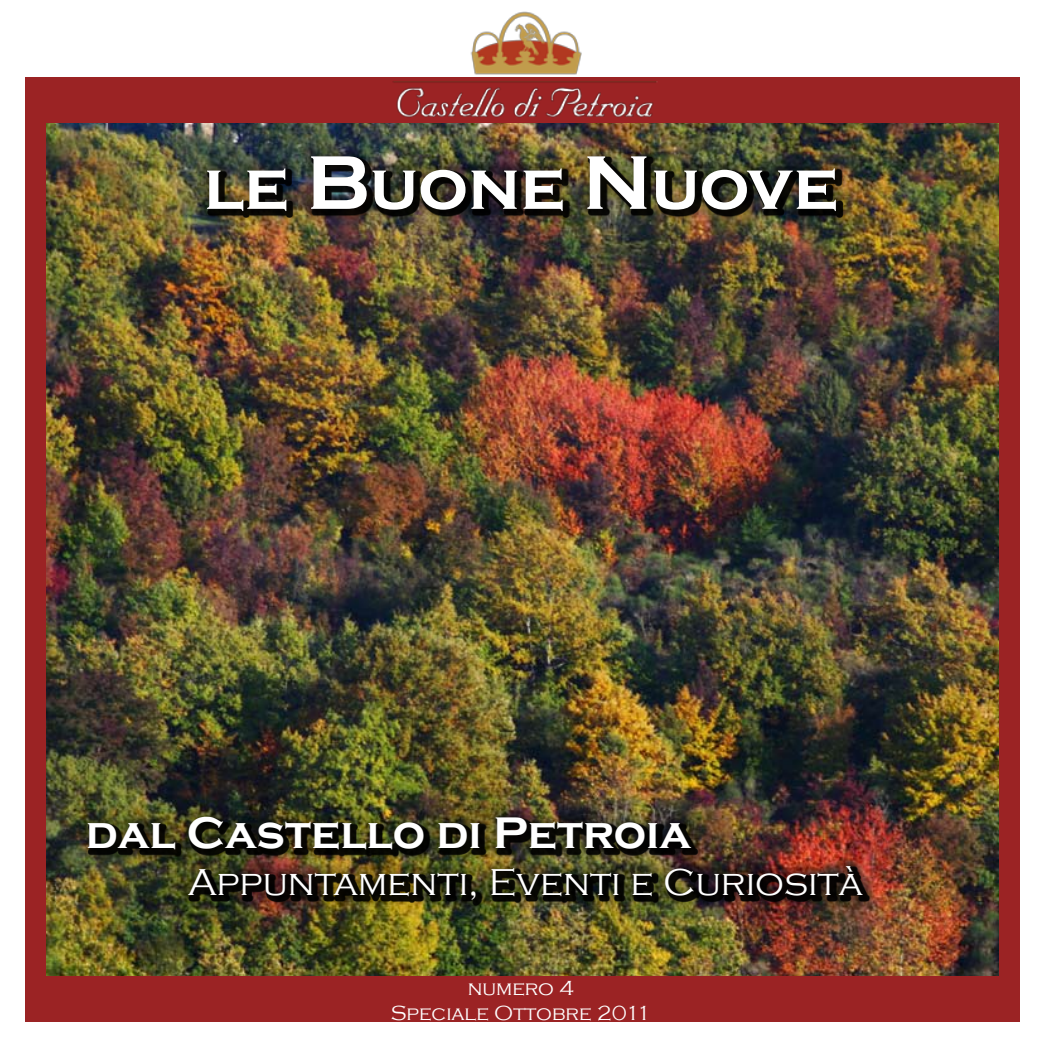
<style>
.page{position:relative;width:1042px;height:1042px;background:#fff}
.page>*{position:absolute;margin:0;border:0;box-sizing:border-box;transform-origin:0 0}
.t1{font:700 70px "Copperplate Gothic";color:#fff}
.t2{font:700 45.5px "Copperplate Gothic";color:#fff}
.t3{font:300 38.5px "Copperplate Gothic";color:#fff}
.t4{font:300 21px/25.2px "Copperplate Gothic";color:#fff;text-align:center}
.s1{font-size:78.75px}
</style>
<div class="page">
<img style="left:45px;top:122px;width:954px;height:854px">
<div style="left:25px;top:976px;width:994px;height:45px;background:#9b2324"></div>
<div style="left:25px;top:113px;width:20px;height:908px;background:#9b2324"></div>
<div style="left:999px;top:113px;width:20px;height:908px;background:#9b2324"></div>
<div style="left:25px;top:77px;width:994px;height:45px;background:#9b2324"></div>
<div style="left:88px;top:817px;width:931px;height:132px;background:#000;opacity:.9"></div>
<div style="left:75px;top:804px;width:952px;height:134px;background:#000;opacity:.75"></div>
<div style="left:194px;top:143px;width:848px;height:119px;background:#000;opacity:.75"></div>
<img style="left:392px;top:11px;width:266px;height:107px">
<h1 class="t1" style="left:204px;top:147px;width:636px">le <span class="s1">B</span>uone <span class="s1">N</span>uove</h1>
<p class="t2" style="left:86px;top:808px;width:607px">dal Castello di Petroia</p>
<p class="t3" style="left:188px;top:861px;width:676px">Appuntamenti, Eventi e Curiosità</p>
<p class="t4" style="left:391px;top:975px;width:262px">numero 4<br>Speciale Ottobre 2011</p>
</div>
